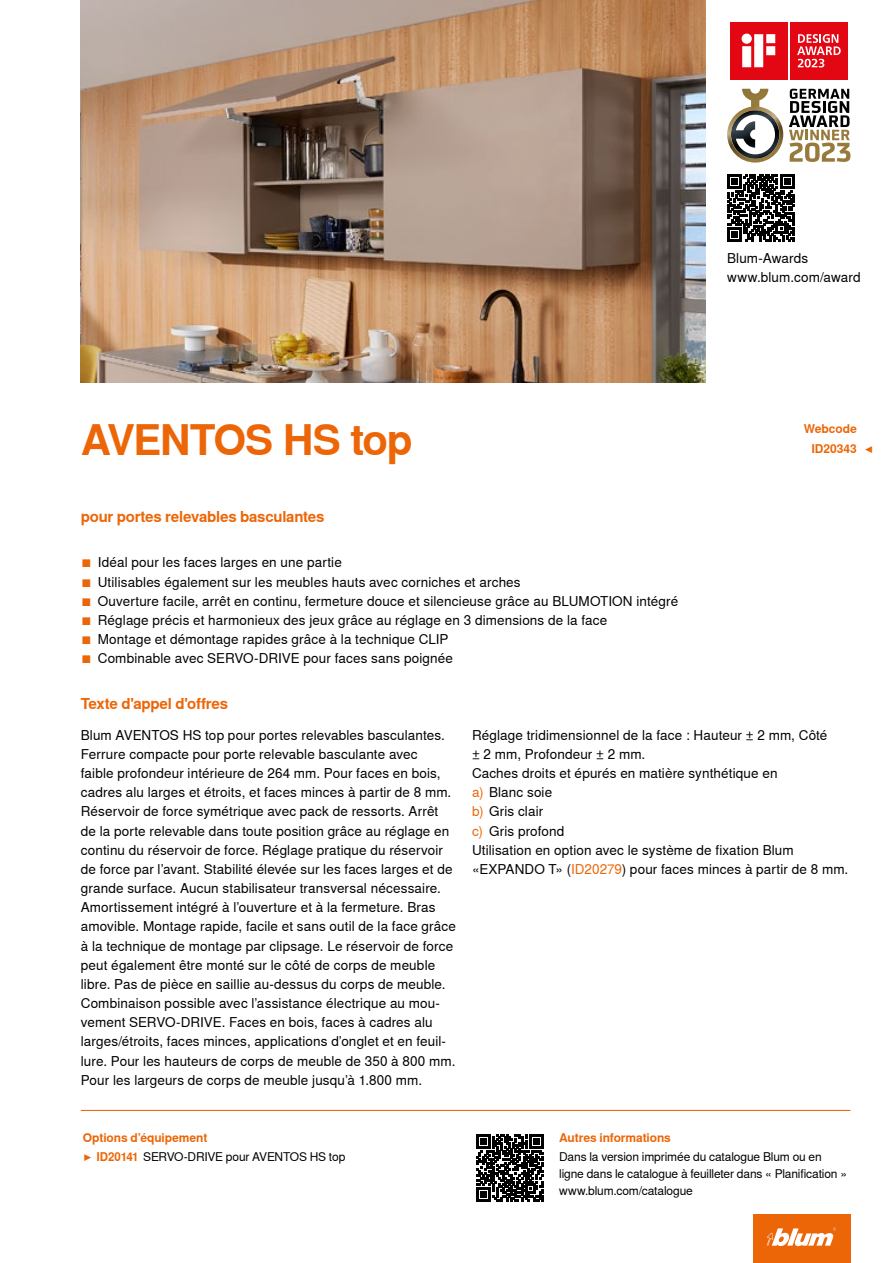
<style>
.page{position:relative;width:893px;height:1263px;background:#fff}
.page>*{position:absolute;margin:0;border:0;box-sizing:border-box;transform-origin:0 0}
.CB_AF_Ueber_Tit2{font:700 42px "Nimbus Sans Global";letter-spacing:-.035em;color:#ec6608}
.CB_AF_Ueber_Ber1o_li{font:700 15px "Nimbus Sans Global";letter-spacing:-.015em;color:#ec6608}
.CB_AF_FliesIMG_li{font:13.5px/19.2px "Nimbus Sans Global";letter-spacing:.01em;color:#000}
.CB_AF_Bes_IMG9{font:13.5px "Nimbus Sans Global";letter-spacing:.01em;color:#000}
.CB_AF_Fliess_li{font:12px/17px "Nimbus Sans Global";letter-spacing:-.01em;color:#000}
.CB_AF_Ueber_Ber2o_li{font:700 12px "Nimbus Sans Global";letter-spacing:-.01em;color:#ec6608}
.CB_AF_Ueber_Ber2o_li-2{font:12px "Nimbus Sans Global";letter-spacing:-.025em;color:#000}
.CB_AF_Ueber_Ber2o_re{font:700 12px "Nimbus Sans Global";letter-spacing:-.005em;color:#ec6608}
.s1{color:#ec6608}
.s2{font-weight:700;color:#ec6608}
</style>
<div class="page">
<img style="left:81px;top:0;width:625px;height:383px">
<svg style="left:730px;top:22px;width:118px;height:58px"></svg>
<div style="left:730px;top:22px;width:57px;height:57px;background:#e30613"></div>
<svg style="left:742px;top:34px;width:33px;height:33px"></svg>
<div style="left:790px;top:22px;width:57px;height:57px;background:#e30613"></div>
<svg style="left:797px;top:34px;width:44px;height:33px"></svg>
<svg style="left:727px;top:89px;width:56px;height:74px"></svg>
<svg style="left:789px;top:89px;width:61px;height:73px"></svg>
<div style="left:753px;top:1214px;width:97px;height:49px;background:#ec6608"></div>
<svg style="left:767px;top:1227px;width:69px;height:19px"></svg>
<svg style="left:727px;top:174px;width:67px;height:67px"></svg>
<hr style="left:81px;top:1110px;width:769px;height:1px;background:#ec6608">
<svg style="left:476px;top:1134px;width:67px;height:67px"></svg>
<p class="CB_AF_FliesIMG_li" style="left:727px;top:248px;width:83px">Blum-Awards</p>
<p class="CB_AF_FliesIMG_li" style="left:727px;top:267px;width:135px">www.blum.com/award</p>
<p class="CB_AF_Ueber_Tit2" style="left:81px;top:416px;width:333px">AVENTOS HS top</p>
<p class="CB_AF_Ueber_Ber1o_li" style="left:81px;top:508px;width:245px">pour portes relevables basculantes</p>
<p class="CB_AF_Bes_IMG9" style="left:81px;top:555px;width:263px"><span class="s1">■</span> Idéal pour les faces larges en une partie</p>
<p class="CB_AF_Bes_IMG9" style="left:81px;top:574px;width:441px"><span class="s1">■</span> Utilisables également sur les meubles hauts avec corniches et arches</p>
<p class="CB_AF_Bes_IMG9" style="left:81px;top:593px;width:599px"><span class="s1">■</span> Ouverture facile, arrêt en continu, fermeture douce et silencieuse grâce au BLUMOTION intégré</p>
<p class="CB_AF_Bes_IMG9" style="left:81px;top:612px;width:528px"><span class="s1">■</span> Réglage précis et harmonieux des jeux grâce au réglage en 3 dimensions de la face</p>
<p class="CB_AF_Bes_IMG9" style="left:81px;top:631px;width:369px"><span class="s1">■</span> Montage et démontage rapides grâce à la technique CLIP</p>
<p class="CB_AF_Bes_IMG9" style="left:81px;top:651px;width:374px"><span class="s1">■</span> Combinable avec SERVO-DRIVE pour faces sans poignée</p>
<p class="CB_AF_Ueber_Ber1o_li" style="left:81px;top:695px;width:149px">Texte d'appel d'offres</p>
<p class="CB_AF_Ueber_Ber2o_re" style="left:804px;top:422px;width:55px">Webcode</p>
<p class="CB_AF_Ueber_Ber2o_re" style="left:811px;top:441px;width:47px">ID20343</p>
<p class="CB_AF_Ueber_Ber2o_re" style="left:865px;top:441px;width:11px">◀</p>
<p class="CB_AF_FliesIMG_li" style="left:81px;top:725px;width:377px">Blum AVENTOS HS top pour portes relevables basculantes.<br>Ferrure compacte pour porte relevable basculante avec<br>faible profondeur intérieure de 264 mm. Pour faces en bois, cadres alu larges et étroits, et faces minces à partir de 8 mm.<br>Réservoir de force symétrique avec pack de ressorts. Arrêt de la porte relevable dans toute position grâce au réglage en continu du réservoir de force. Réglage pratique du réservoir de force par l’avant. Stabilité élevée sur les faces larges et de grande surface. Aucun stabilisateur transversal nécessaire.<br>Amortissement intégré à l’ouverture et à la fermeture. Bras amovible. Montage rapide, facile et sans outil de la face grâce à la technique de montage par clipsage. Le réservoir de force peut également être monté sur le côté de corps de meuble libre. Pas de pièce en saillie au-dessus du corps de meuble.<br>Combinaison possible avec l’assistance électrique au mou&shy;vement SERVO-DRIVE. Faces en bois, faces à cadres alu larges/étroits, faces minces, applications d’onglet et en feuil&shy;lure. Pour les hauteurs de corps de meuble de 350 à 800 mm.<br>Pour les largeurs de corps de meuble jusqu’à 1.800 mm.</p>
<p class="CB_AF_FliesIMG_li" style="left:472px;top:725px;width:357px">Réglage tridimensionnel de la face : Hauteur ± 2 mm, Côté ± 2 mm, Profondeur ± 2 mm.</p>
<p class="CB_AF_FliesIMG_li" style="left:472px;top:764px;width:307px">Caches droits et épurés en matière synthétique en</p>
<p class="CB_AF_FliesIMG_li" style="left:472px;top:783px;width:82px"><span class="s1">a)</span> Blanc soie</p>
<p class="CB_AF_FliesIMG_li" style="left:472px;top:802px;width:73px"><span class="s1">b)</span> Gris clair</p>
<p class="CB_AF_FliesIMG_li" style="left:472px;top:821px;width:94px"><span class="s1">c)</span> Gris profond</p>
<p class="CB_AF_FliesIMG_li" style="left:472px;top:840px;width:378px">Utilisation en option avec le système de fixation Blum «EXPANDO T» (<span class="s1">ID20279</span>) pour faces minces à partir de 8 mm.</p>
<p class="CB_AF_Ueber_Ber2o_li" style="left:83px;top:1130px;width:126px">Options d’équipement</p>
<p class="CB_AF_Ueber_Ber2o_li-2" style="left:83px;top:1149px;width:264px"><span class="s1">▶</span> <span class="s2">ID20141</span> SERVO-DRIVE pour AVENTOS HS top</p>
<p class="CB_AF_Ueber_Ber2o_li" style="left:559px;top:1130px;width:113px">Autres informations</p>
<p class="CB_AF_Fliess_li" style="left:559px;top:1148px;width:289px">Dans la version imprimée du catalogue Blum ou en ligne dans le catalogue à feuilleter dans « Planification »</p>
<p class="CB_AF_Fliess_li" style="left:559px;top:1182px;width:135px">www.blum.com/catalogue</p>
</div>
